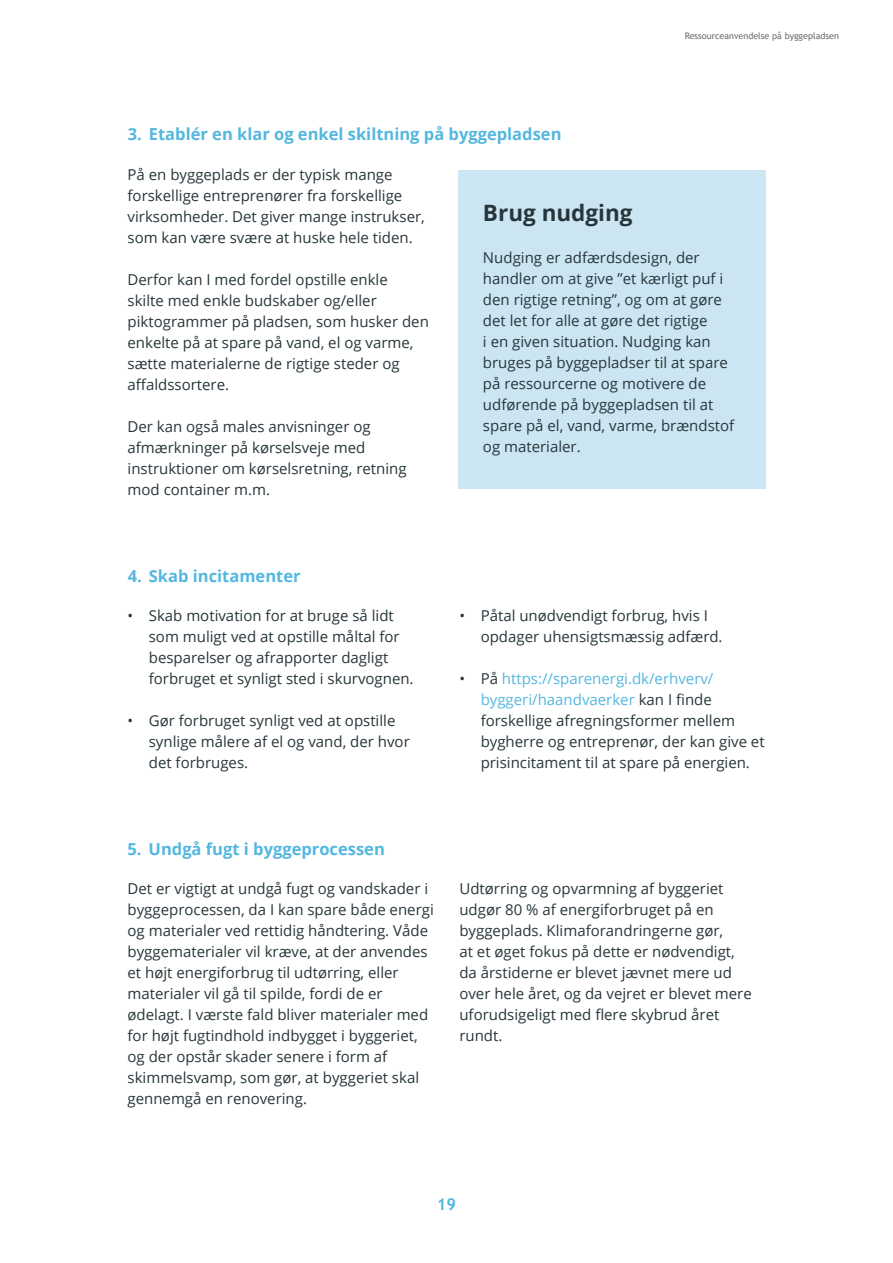
<style>
.page{position:relative;width:893px;height:1263px;background:#fff}
.page>*{position:absolute;margin:0;border:0;box-sizing:border-box;transform-origin:0 0}
.underoverskrift1{font:700 22.5px "Open Sans";color:#27363a}
.underoverskrift1-2{font:700 16.5px "Open Sans";color:#54b7df}
.t1{font:700 16.5px "Trebuchet MS";color:#54b7df}
.Brødtekst{font:15px/21px "Open Sans";color:#27363a}
.t2{font:9px "Trebuchet MS";color:#6c6d70}
.s1{color:#54b7df}
</style>
<div class="page">
<div style="left:458px;top:170px;width:307px;height:319px;background:#cce5f3"></div>
<p class="underoverskrift1-2" style="left:128px;top:123px;width:435px">3. Etablér en klar og enkel skiltning på byggepladsen</p>
<p class="t2" style="left:685px;top:30px;width:156px">Ressourceanvendelse på byggepladsen</p>
<p class="Brødtekst" style="left:128px;top:164px;width:299px">På en byggeplads er der typisk mange forskellige entreprenører fra forskellige virksomheder. Det giver mange instrukser, som kan være svære at huske hele tiden.</p>
<p class="Brødtekst" style="left:128px;top:269px;width:303px">Derfor kan I med fordel opstille enkle<br>skilte med enkle budskaber og/eller piktogrammer på pladsen, som husker den enkelte på at spare på vand, el og varme, sætte materialerne de rigtige steder og affaldssortere.</p>
<p class="Brødtekst" style="left:128px;top:416px;width:281px">Der kan også males anvisninger og afmærkninger på kørselsveje med instruktioner om kørselsretning, retning mod container m.m.</p>
<p class="underoverskrift1-2" style="left:128px;top:565px;width:174px">4. Skab incitamenter</p>
<p class="Brødtekst" style="left:149px;top:605px;width:266px;text-indent:-21px">• Skab motivation for at bruge så lidt som muligt ved at opstille måltal for besparelser og afrapporter dagligt forbruget et synligt sted i skurvognen.</p>
<p class="Brødtekst" style="left:149px;top:710px;width:262px;text-indent:-21px">• Gør forbruget synligt ved at opstille synlige målere af el og vand, der hvor det forbruges.</p>
<p class="underoverskrift1-2" style="left:128px;top:837px;width:259px">5. Undgå fugt i byggeprocessen</p>
<p class="underoverskrift1" style="left:483px;top:197px;width:151px">Brug nudging</p>
<p class="Brødtekst" style="left:483px;top:247px;width:253px">Nudging er adfærdsdesign, der handler om at give ”et kærligt puf i den rigtige retning”, og om at gøre det let for alle at gøre det rigtige<br>i en given situation. Nudging kan bruges på byggepladser til at spare på ressourcerne og motivere de udførende på byggepladsen til at spare på el, vand, varme, brændstof og materialer.</p>
<p class="Brødtekst" style="left:481px;top:605px;width:243px;text-indent:-21px">• Påtal unødvendigt forbrug, hvis I opdager uhensigtsmæssig adfærd.</p>
<p class="Brødtekst" style="left:481px;top:668px;width:285px;text-indent:-21px">• På <span class="s1">https://sparenergi.dk/erhverv/ byggeri/haandvaerker</span> kan I finde forskellige afregningsformer mellem bygherre og entreprenør, der kan give et prisincitament til at spare på energien.</p>
<p class="Brødtekst" style="left:128px;top:878px;width:308px">Det er vigtigt at undgå fugt og vandskader i byggeprocessen, da I kan spare både energi og materialer ved rettidig håndtering. Våde byggematerialer vil kræve, at der anvendes et højt energiforbrug til udtørring, eller materialer vil gå til spilde, fordi de er ødelagt. I værste fald bliver materialer med for højt fugtindhold indbygget i byggeriet, og der opstår skader senere i form af skimmelsvamp, som gør, at byggeriet skal gennemgå en renovering.</p>
<p class="Brødtekst" style="left:459px;top:878px;width:294px">Udtørring og opvarmning af byggeriet udgør 80 % af energiforbruget på en byggeplads. Klimaforandringerne gør,<br>at et øget fokus på dette er nødvendigt, da årstiderne er blevet jævnet mere ud over hele året, og da vejret er blevet mere uforudsigeligt med flere skybrud året rundt.</p>
<p class="t1" style="left:437px;top:1194px;width:21px">19</p>
</div>
